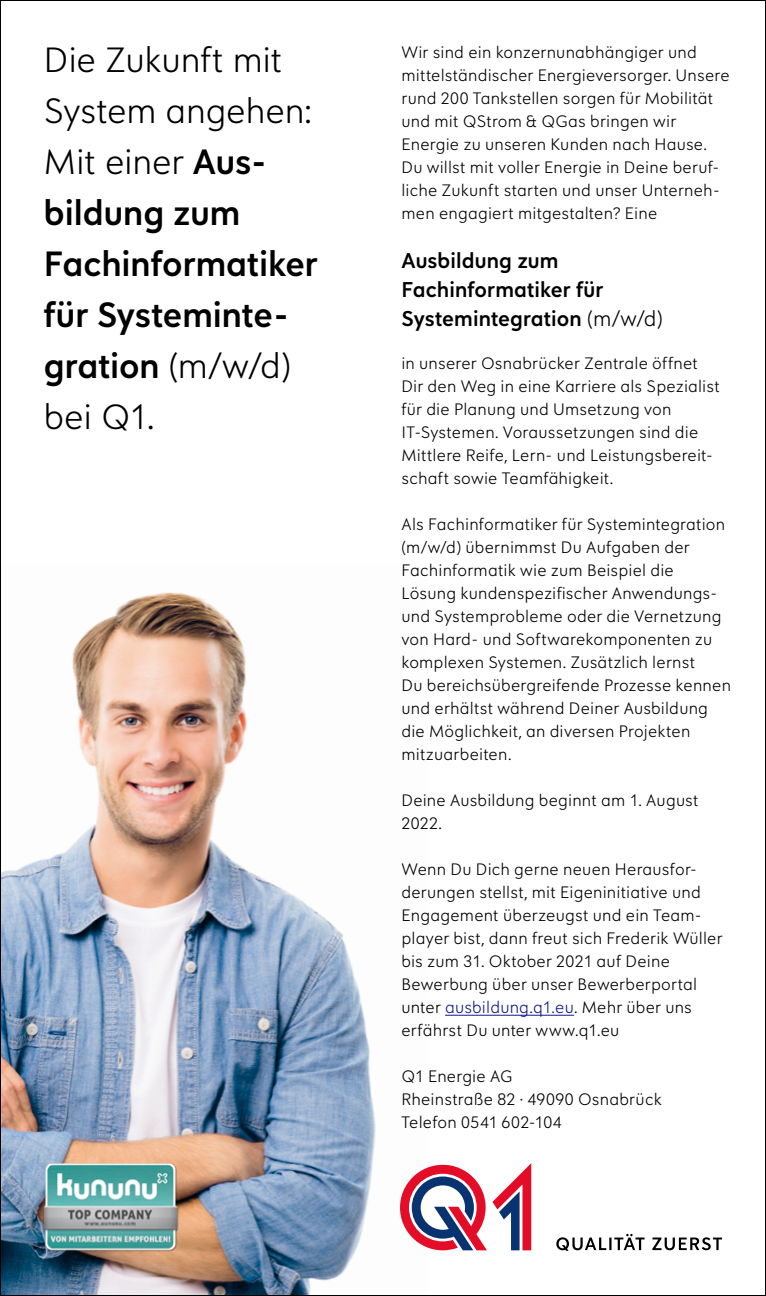
<style>
.page{position:relative;width:766px;height:1296px;background:#fff}
.page>*{position:absolute;margin:0;border:0;box-sizing:border-box;transform-origin:0 0}
.t1{font:36px/51px "Qualitaet Halbfett";color:#000}
.t2{font:36px/51px "Qualitaet Leicht";letter-spacing:-.01em;color:#000}
.t3{font:22px/29px "Qualitaet Halbfett";letter-spacing:.005em;color:#000}
.t4{font:17px/23px "Qualitaet Leicht";letter-spacing:.01em;color:#000}
.s1{font-family:"Qualitaet Halbfett"}
.s2{font-family:"Qualitaet Leicht"}
.s3{color:#111987}
</style>
<div class="page">
<img style="left:2px;top:592px;width:374px;height:702px">
<svg style="left:400px;top:1163px;width:131px;height:87px"></svg>
<svg style="left:556px;top:1234px;width:165px;height:17px"></svg>
<hr style="left:445px;top:1015px;width:129px;height:1px;background:#111987">
<img style="left:28px;top:1153px;width:153px;height:142px">
<h1 class="t2" style="left:44px;top:32px;width:269px">Die Zukunft mit<br>System angehen:<br>Mit einer <span class="s1">Aus-</span></h1>
<h1 class="t1" style="left:44px;top:184px;width:275px">bildung zum<br>Fachinformatiker für Systeminte&shy;gration <span class="s2">(m/w/d)</span></h1>
<h1 class="t2" style="left:44px;top:389px;width:112px">bei Q1.</h1>
<p class="t4" style="left:401px;top:40px;width:330px">Wir sind ein konzernunabhängiger und mittelständischer Energieversorger. Unsere rund 200 Tankstellen sorgen für Mobilität und mit QStrom &amp; QGas bringen wir Energie zu unseren Kunden nach Hause.<br>Du willst mit voller Energie in Deine beruf&shy;liche Zukunft starten und unser Unterneh&shy;men engagiert mitgestalten? Eine</p>
<p class="t3" style="left:401px;top:244px;width:263px">Ausbildung zum<br>Fachinformatiker für<br>Systemintegration <span class="s2">(m/w/d)</span></p>
<p class="t4" style="left:401px;top:351px;width:320px">in unserer Osnabrücker Zentrale öffnet Dir den Weg in eine Karriere als Spezialist für die Planung und Umsetzung von IT-Systemen. Voraussetzungen sind die Mittlere Reife, Lern- und Leistungsbereit&shy;schaft sowie Teamfähigkeit.</p>
<p class="t4" style="left:401px;top:512px;width:331px">Als Fachinformatiker für Systemintegration (m/w/d) übernimmst Du Aufgaben der Fachinformatik wie zum Beispiel die Lösung kundenspezifischer Anwendungs&shy;und Systemprobleme oder die Vernetzung von Hard- und Softwarekomponenten zu komplexen Systemen. Zusätzlich lernst<br>Du bereichsübergreifende Prozesse kennen und erhältst während Deiner Ausbildung die Möglichkeit, an diversen Projekten mitzuarbeiten.</p>
<p class="t4" style="left:401px;top:788px;width:299px">Deine Ausbildung beginnt am 1. August<br>2022.</p>
<p class="t4" style="left:401px;top:857px;width:322px">Wenn Du Dich gerne neuen Herausfor&shy;derungen stellst, mit Eigeninitiative und Engagement überzeugst und ein Team&shy;player bist, dann freut sich Frederik Wüller bis zum 31. Oktober 2021 auf Deine Bewerbung über unser Bewerberportal unter <span class="s3">ausbildung.q1.eu</span>. Mehr über uns erfährst Du unter www.q1.eu</p>
<p class="t4" style="left:401px;top:1064px;width:262px">Q1 Energie AG<br>Rheinstraße 82 · 49090 Osnabrück<br>Telefon 0541 602-104</p>
</div>
